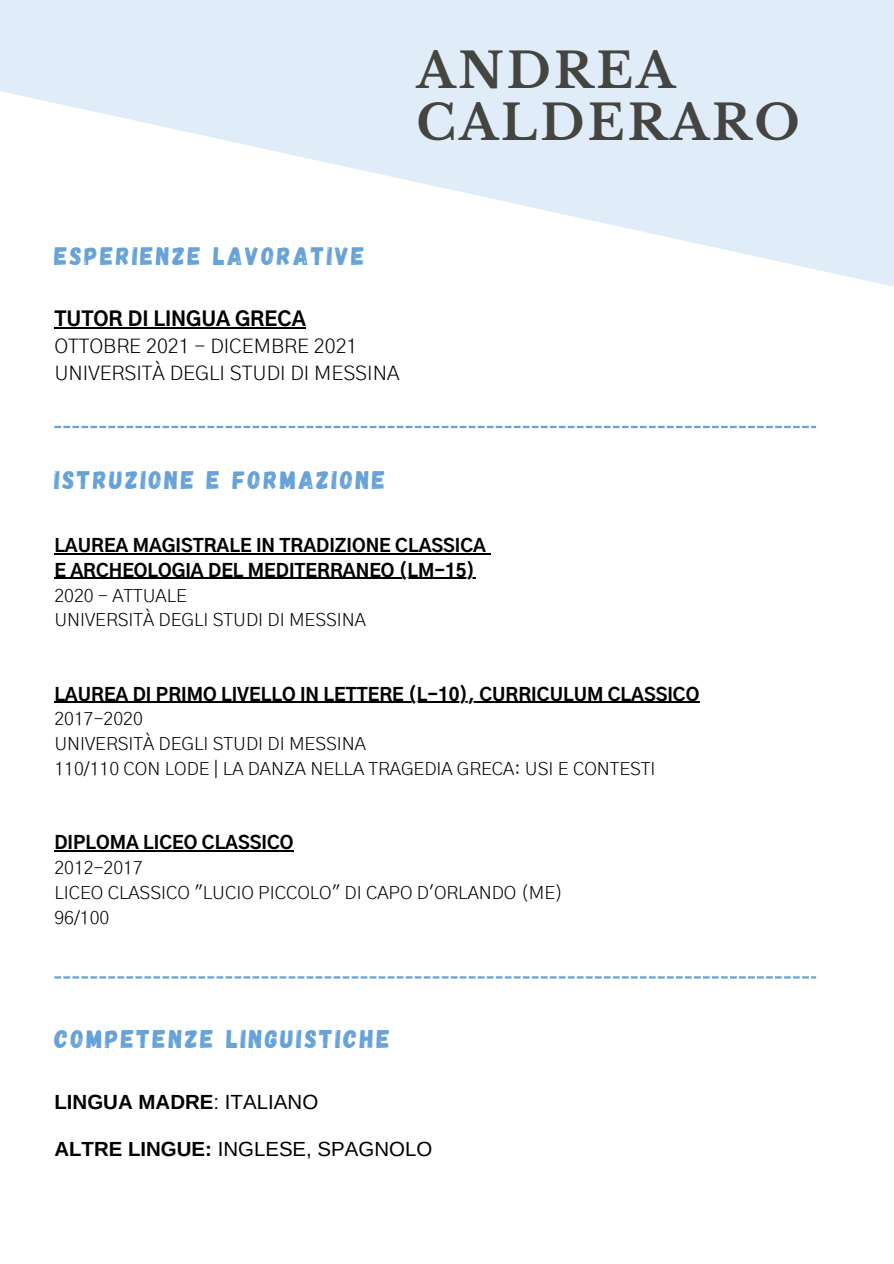
<style>
.page{position:relative;width:894px;height:1264px;background:#fff}
.page>*{position:absolute;margin:0;border:0;box-sizing:border-box;transform-origin:0 0}
.t1{font:700 48px "Libre Baskerville";letter-spacing:.065em;color:#444440}
.t2{font:25.5px "Gagalin";letter-spacing:.1em;color:#66a2d8}
.t3{font:25.2px "Gagalin";letter-spacing:.1em;color:#66a2d8}
.t4{font:20.4px "Arimo";color:#000}
.t5{font:700 20.4px "Arimo";color:#000}
.t6{font:300 19.95px "Gothic A1";color:#000}
.t7{font:800 19.95px "Gothic A1";color:#000}
.t8{font:300 18px "Gothic A1";color:#000}
.t9{font:800 18px "Gothic A1";color:#000}
.s1{font-weight:400}
.s2{font-weight:700}
</style>
<div class="page">
<svg style="left:0;top:0;width:893px;height:286px;fill:#e0ecf7"></svg>
<hr style="left:54px;top:553px;width:432px;height:1px;background:#000">
<hr style="left:54px;top:578px;width:421px;height:1px;background:#000">
<hr style="left:54px;top:701px;width:646px;height:2px;background:#000">
<hr style="left:54px;top:850px;width:240px;height:1px;background:#000">
<svg style="left:54px;top:976px;width:761px;height:2px;background:#9dc3e5"></svg>
<hr style="left:54px;top:327px;width:252px;height:1px;background:#000">
<svg style="left:54px;top:426px;width:761px;height:2px;background:#8bb9e1"></svg>
<p class="t1" style="left:416px;top:41px;width:260px">ANDREA</p>
<p class="t1" style="left:416px;top:94px;width:384px">CALDERARO</p>
<p class="t3" style="left:54px;top:240px;width:312px">ESPERIENZE LAVORATIVE</p>
<p class="t7" style="left:54px;top:310px;width:253px">TUTOR DI LINGUA GRECA</p>
<p class="t6" style="left:54px;top:337px;width:304px">OTTOBRE 2021 - DICEMBRE 2021</p>
<p class="t6" style="left:54px;top:363px;width:346px">UNIVERSITÀ DEGLI STUDI DI MESSINA</p>
<p class="t2" style="left:54px;top:463px;width:332px">ISTRUZIONE E FORMAZIONE</p>
<p class="t9" style="left:54px;top:537px;width:433px">LAUREA MAGISTRALE IN TRADIZIONE CLASSICA</p>
<p class="t9" style="left:54px;top:562px;width:422px">E ARCHEOLOGIA DEL MEDITERRANEO (LM-15)</p>
<p class="t8" style="left:54px;top:587px;width:134px">2020 - ATTUALE</p>
<p class="t8" style="left:54px;top:612px;width:313px">UNIVERSITÀ DEGLI STUDI DI MESSINA</p>
<p class="t9" style="left:54px;top:686px;width:646px">LAUREA DI PRIMO LIVELLO IN LETTERE (L-10), CURRICULUM CLASSICO</p>
<p class="t8" style="left:54px;top:711px;width:90px">2017-2020</p>
<p class="t8" style="left:54px;top:736px;width:313px">UNIVERSITÀ DEGLI STUDI DI MESSINA</p>
<p class="t8" style="left:54px;top:760px;width:602px">110/110 CON LODE | LA DANZA NELLA TRAGEDIA GRECA: USI E CONTESTI</p>
<p class="t9" style="left:54px;top:835px;width:240px">DIPLOMA LICEO CLASSICO</p>
<p class="t8" style="left:54px;top:859px;width:90px">2012-2017</p>
<p class="t8" style="left:54px;top:884px;width:510px">LICEO CLASSICO "LUCIO PICCOLO" DI CAPO D'ORLANDO (ME)</p>
<p class="t8" style="left:54px;top:909px;width:56px">96/100</p>
<p class="t2" style="left:54px;top:1022px;width:337px">COMPETENZE LINGUISTICHE</p>
<p class="t5" style="left:54px;top:1090px;width:265px">LINGUA MADRE<span class="s1">: ITALIANO</span></p>
<p class="t4" style="left:54px;top:1137px;width:379px"><span class="s2">ALTRE LINGUE:</span> INGLESE, SPAGNOLO</p>
</div>
